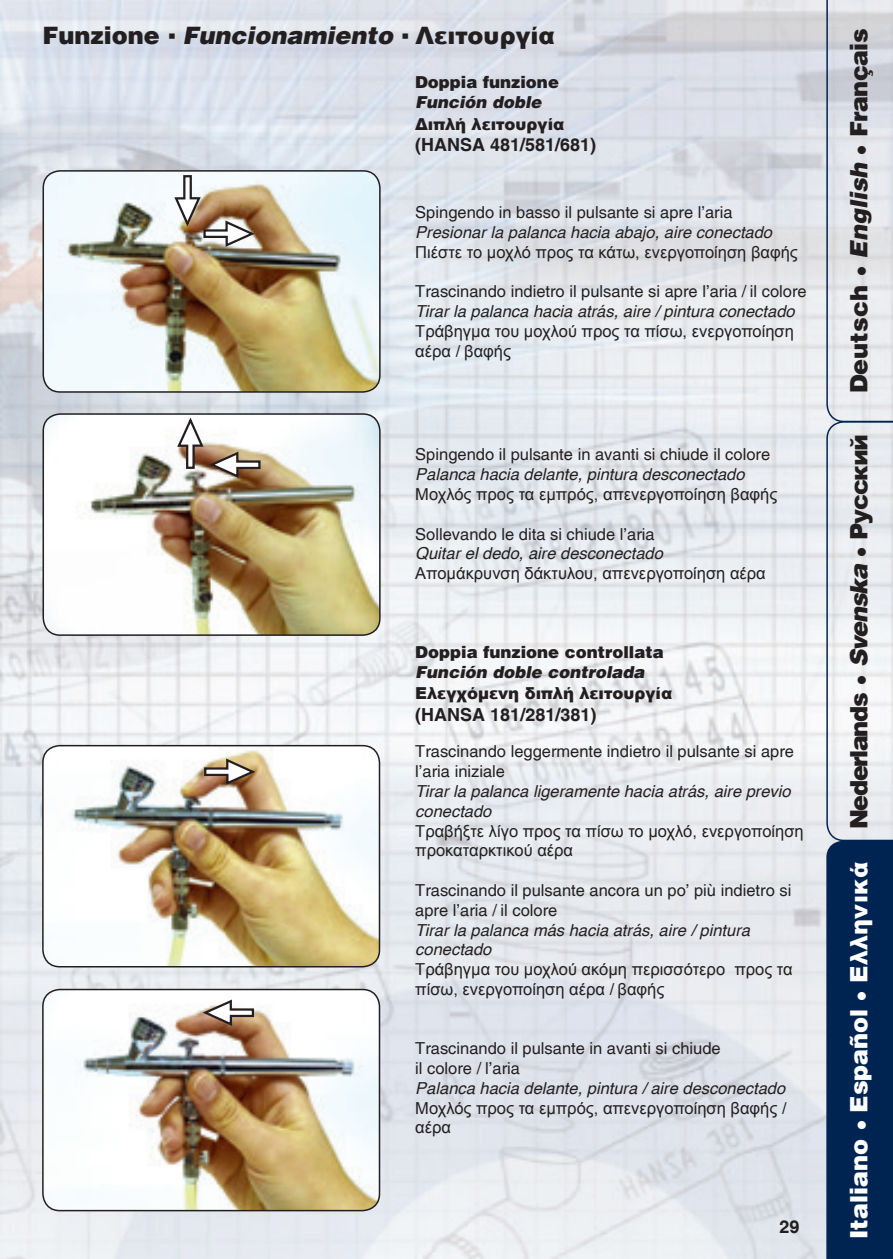
<style>
.page{position:relative;width:893px;height:1259px;background:#fff}
.page>*{position:absolute;margin:0;border:0;box-sizing:border-box;transform-origin:0 0}
.t1{font:italic 900 24px "Helvetica";color:#231f20}
.t2{font:900 24px "Helvetica";letter-spacing:-.06em;color:#231f20}
.t3{font:900 24px "Helvetica";color:#fff}
.t4{font:900 24px "Helvetica";letter-spacing:-.03em;color:#231f20}
.t5{font:700 18px "Helvetica";color:#231f20}
.t6{font:16.5px/19.8px "Helvetica";color:#231f20}
.t7{font:16.5px/19.8px "Arial";color:#231f20}
.t8{font:italic 16.5px/19.8px "Helvetica";color:#231f20}
.t9{font:900 16.5px "Arial";color:#231f20}
.t10{font:900 16.5px "Helvetica";color:#231f20}
.t11{font:italic 900 16.5px "Helvetica";color:#231f20}
.s1{font-style:normal}
.s2{font-family:"Times New Roman";font-weight:400;font-style:normal}
.s3{font-family:"Arial";font-style:normal}
.s4{font-style:italic}
.s5{font-family:"Arial"}
</style>
<div class="page">
<img style="left:0;top:0;width:826px;height:1259px">
<svg style="left:826px;top:0;width:67px;height:1259px;background:#95a3b5"></svg>
<img style="left:43px;top:171px;width:337px;height:221px">
<div style="left:43px;top:170px;width:338px;height:223px;border:2px solid #231f20;border-radius:17px"></div>
<img style="left:43px;top:414px;width:337px;height:221px">
<div style="left:43px;top:413px;width:338px;height:223px;border:2px solid #231f20;border-radius:17px"></div>
<img style="left:43px;top:745px;width:336px;height:221px">
<div style="left:42px;top:745px;width:338px;height:222px;border:2px solid #231f20;border-radius:17px"></div>
<img style="left:43px;top:989px;width:336px;height:221px">
<div style="left:42px;top:988px;width:338px;height:223px;border:2px solid #231f20;border-radius:17px"></div>
<svg style="left:203px;top:757px;width:53px;height:29px"></svg>
<svg style="left:202px;top:997px;width:53px;height:30px"></svg>
<img style="left:173px;top:174px;width:82px;height:75px">
<svg style="left:175px;top:417px;width:87px;height:63px"></svg>
<h1 class="t1" style="left:43px;top:19px;width:514px"><span class="s1">Funzione</span> <span class="s2">▪</span> Funcionamiento <span class="s2">▪</span> <span class="s3">Λειτουργία</span></h1>
<p class="t10" style="left:415px;top:71px;width:145px">Doppia funzione</p>
<p class="t11" style="left:415px;top:91px;width:128px">Función doble</p>
<p class="t9" style="left:415px;top:112px;width:151px">Διπλή λειτουργία</p>
<p class="t5" style="left:415px;top:137px;width:183px">(HANSA 481/581/681)</p>
<p class="t6" style="left:415px;top:204px;width:319px">Spingendo in basso il pulsante si apre l’aria</p>
<p class="t8" style="left:415px;top:223px;width:358px">Presionar la palanca hacia abajo, aire conectado</p>
<p class="t7" style="left:415px;top:242px;width:384px">Πιέστε το μοχλό προς τα κάτω, ενεργοποίηση βαφής</p>
<p class="t6" style="left:415px;top:283px;width:393px">Trascinando indietro il pulsante si apre l’aria / il colore</p>
<p class="t8" style="left:415px;top:302px;width:381px">Tirar la palanca hacia atrás, aire / pintura conectado</p>
<p class="t7" style="left:415px;top:321px;width:380px">Τράβηγμα του μοχλού προς τα πίσω, ενεργοποίηση αέρα / βαφής</p>
<p class="t6" style="left:415px;top:446px;width:356px">Spingendo il pulsante in avanti si chiude il colore</p>
<p class="t8" style="left:415px;top:465px;width:331px">Palanca hacia delante, pintura desconectado</p>
<p class="t7" style="left:415px;top:484px;width:364px">Μοχλός προς τα εμπρός, απενεργοποίηση βαφής</p>
<p class="t6" style="left:415px;top:525px;width:241px">Sollevando le dita si chiude l’aria</p>
<p class="t8" style="left:415px;top:544px;width:249px">Quitar el dedo, aire desconectado</p>
<p class="t7" style="left:415px;top:563px;width:352px">Απομάκρυνση δάκτυλου, απενεργοποίηση αέρα</p>
<p class="t10" style="left:415px;top:641px;width:250px">Doppia funzione controllata</p>
<p class="t11" style="left:415px;top:661px;width:231px">Función doble controlada</p>
<p class="t9" style="left:415px;top:681px;width:258px">Ελεγχόμενη διπλή λειτουργία</p>
<p class="t5" style="left:415px;top:707px;width:183px">(HANSA 181/281/381)</p>
<p class="t6" style="left:415px;top:743px;width:380px">Trascinando leggermente indietro il pulsante si apre l’aria iniziale</p>
<p class="t8" style="left:415px;top:781px;width:377px">Tirar la palanca ligeramente hacia atrás, aire previo conectado</p>
<p class="t7" style="left:415px;top:821px;width:390px">Τραβήξτε λίγο προς τα πίσω το μοχλό, ενεργοποίηση προκαταρκτικού αέρα</p>
<p class="t6" style="left:415px;top:881px;width:378px">Trascinando il pulsante ancora un po’ più indietro si apre l’aria / il colore</p>
<p class="t8" style="left:415px;top:920px;width:336px">Tirar la palanca más hacia atrás, aire / pintura conectado</p>
<p class="t7" style="left:415px;top:959px;width:379px">Τράβηγμα του μοχλού ακόμη περισσότερο προς τα πίσω, ενεργοποίηση αέρα / βαφής</p>
<p class="t6" style="left:415px;top:1039px;width:307px">Trascinando il pulsante in avanti si chiude il colore / l’aria</p>
<p class="t8" style="left:415px;top:1078px;width:371px">Palanca hacia delante, pintura / aire desconectado</p>
<p class="t7" style="left:415px;top:1098px;width:373px">Μοχλός προς τα εμπρός, απενεργοποίηση βαφής / αέρα</p>
<p class="t5" style="left:779px;top:1219px;width:22px">29</p>
<h1 class="t4" style="left:843px;top:393px;width:366px;rotate:-90deg">Deutsch • <span class="s4">English</span> • Français</h1>
<h1 class="t2" style="left:843px;top:829px;width:397px;rotate:-90deg">Nederlands • <span class="s4">Svenska</span> • <span class="s5">Русский</span></h1>
<h1 class="t3" style="left:843px;top:1239px;width:378px;rotate:-90deg">Italiano • Español • <span class="s5">Ελληνικά</span></h1>
</div>
